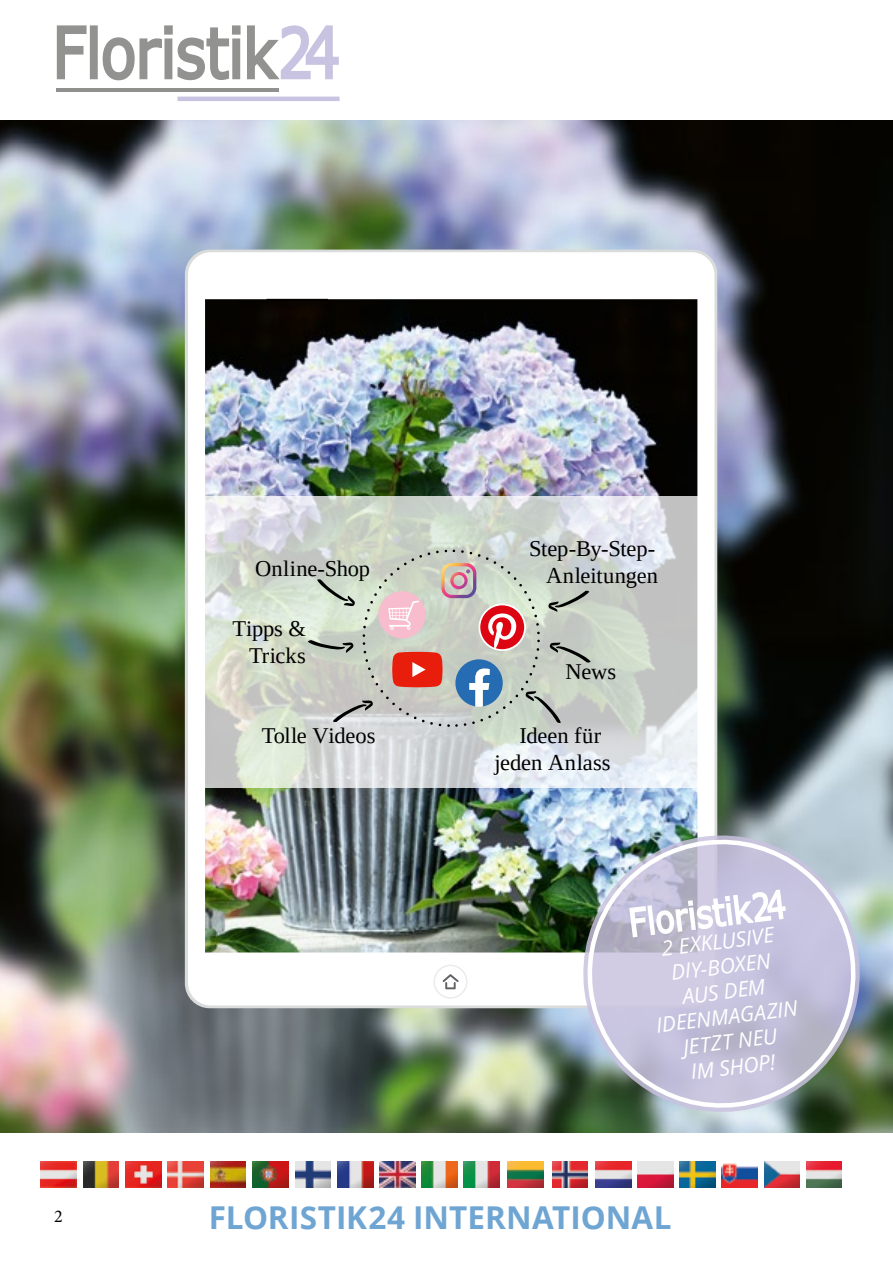
<style>
.page{position:relative;width:893px;height:1263px;background:#fff}
.page>*{position:absolute;margin:0;border:0;box-sizing:border-box;transform-origin:0 0}
.t1{font:700 31.5px "Open Sans";color:#6fa5d3}
.t2{font:22.5px/27px "Liberation Serif";letter-spacing:-.005em;color:#000;text-align:right}
.t3{font:italic 21px/25.2px "Open Sans";color:#fff;text-align:center}
.t4{font:18px "Minion Pro";color:#000}
</style>
<div class="page">
<img style="left:41px;top:1161px;width:36px;height:26px">
<img style="left:83px;top:1161px;width:36px;height:26px">
<img style="left:125px;top:1161px;width:36px;height:26px">
<img style="left:167px;top:1161px;width:36px;height:26px">
<img style="left:210px;top:1161px;width:36px;height:26px">
<img style="left:295px;top:1161px;width:36px;height:26px">
<img style="left:337px;top:1161px;width:36px;height:26px">
<img style="left:379px;top:1161px;width:36px;height:26px">
<img style="left:422px;top:1161px;width:35px;height:26px">
<img style="left:464px;top:1161px;width:36px;height:26px">
<img style="left:508px;top:1161px;width:36px;height:26px">
<img style="left:552px;top:1161px;width:36px;height:26px">
<img style="left:595px;top:1161px;width:36px;height:26px">
<img style="left:637px;top:1161px;width:36px;height:26px">
<img style="left:253px;top:1161px;width:36px;height:26px">
<img style="left:679px;top:1161px;width:36px;height:26px">
<img style="left:764px;top:1161px;width:36px;height:26px">
<img style="left:806px;top:1161px;width:36px;height:26px">
<img style="left:722px;top:1163px;width:35px;height:24px">
<img style="left:0;top:120px;width:893px;height:1013px">
<img style="left:188px;top:252px;width:526px;height:753px">
<svg style="left:205px;top:496px;width:493px;height:291px;background:#d5d9d6"></svg>
<svg style="left:432px;top:963px;width:37px;height:36px"></svg>
<svg style="left:56px;top:25px;width:31px;height:55px"></svg>
<div style="left:90px;top:25px;width:8px;height:54px;background:#929390;border:3px solid #929390"></div>
<svg style="left:102px;top:25px;width:237px;height:56px"></svg>
<hr style="left:57px;top:88px;width:222px;height:3px;background:#90918f">
<hr style="left:178px;top:97px;width:162px;height:4px;background:#c8c3e0">
<svg style="left:307px;top:548px;width:284px;height:180px;background:#c5c0b9"></svg>
<img style="left:575px;top:827px;width:293px;height:293px">
<svg style="left:582px;top:834px;width:279px;height:279px;background:#b5b8c8"></svg>
<svg style="left:628px;top:889px;width:159px;height:49px"></svg>
<p class="t4" style="left:54px;top:1204px;width:10px">2</p>
<p class="t2" style="left:255px;top:555px;width:116px">Online-Shop</p>
<p class="t2" style="left:232px;top:615px;width:75px">Tipps &amp;<br>Tricks</p>
<p class="t2" style="left:262px;top:721px;width:115px">Tolle Videos</p>
<p class="t2" style="left:529px;top:535px;width:130px">Step-By-Step-<br>Anleitungen</p>
<p class="t2" style="left:566px;top:657px;width:52px">News</p>
<p class="t2" style="left:494px;top:721px;width:118px;text-align:left;text-indent:25px">Ideen für jeden Anlass</p>
<p class="t3" style="left:645px;top:937px;width:144px;rotate:-7deg">2 EXKLUSIVE<br>DIY-BOXEN<br>AUS DEM<br>IDEENMAGAZIN<br>JETZT NEU<br>IM SHOP!</p>
<h1 class="t1" style="left:209px;top:1195px;width:464px">FLORISTIK24 INTERNATIONAL</h1>
</div>
